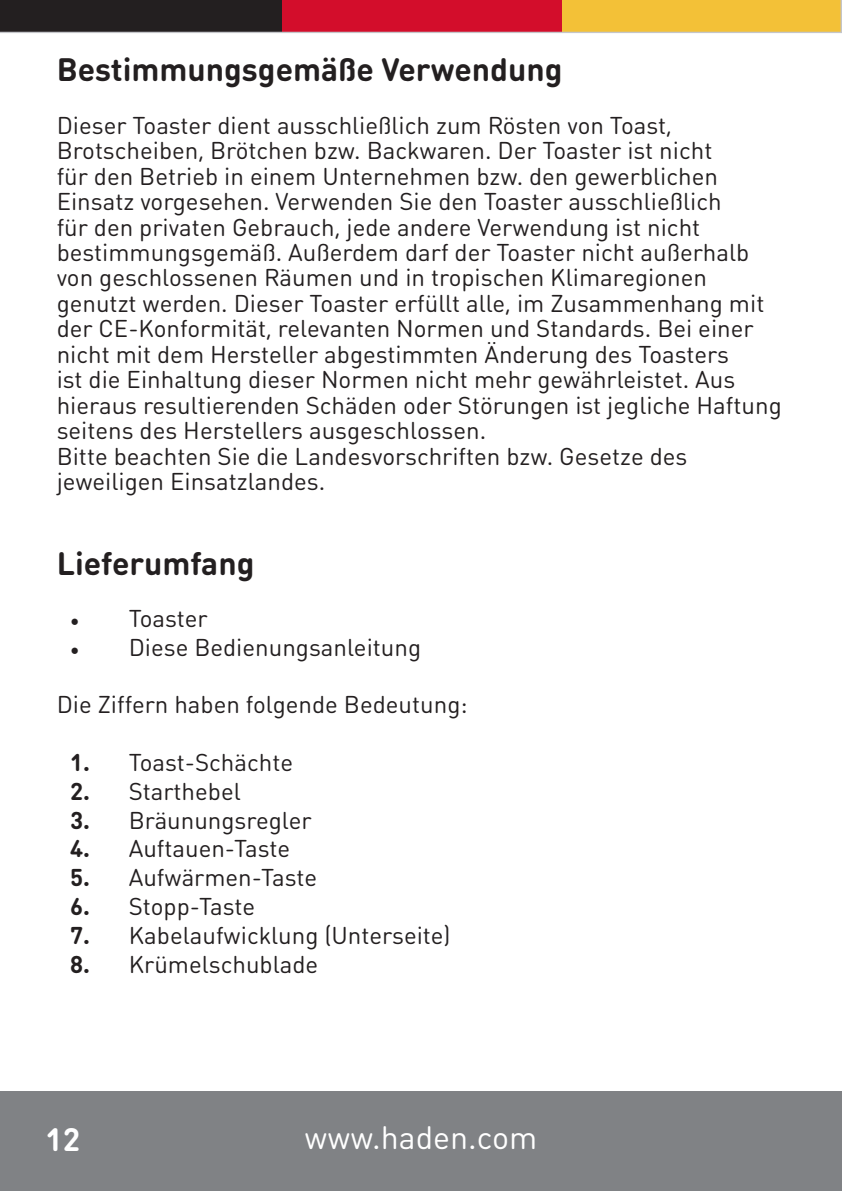
<style>
.page{position:relative;width:842px;height:1191px;background:#fff}
.page>*{position:absolute;margin:0;border:0;box-sizing:border-box;transform-origin:0 0}
.t1{font:700 32px "DIN Round Pro";color:#231f20}
.t2{font:32px "DIN Round Pro";color:#fff}
.t3{font:700 32px "DIN Round Pro";color:#fff}
.Paragraph_Style1{font:24px/25.4px "DIN Round Pro";color:#231f20}
.s1{font-family:"Minion Pro"}
.s2{font-weight:700}
</style>
<div class="page">
<svg style="left:0;top:0;width:842px;height:33px;background:#a35331"></svg>
<div style="left:0;top:1091px;width:842px;height:100px;background:#808285"></div>
<p class="t1" style="left:57px;top:47px;width:507px">Bestimmungsgemäße Verwendung</p>
<p class="Paragraph_Style1" style="left:57px;top:111px;width:727px">Dieser Toaster dient ausschließlich zum Rösten von Toast, Brotscheiben, Brötchen bzw. Backwaren. Der Toaster ist nicht<br>für den Betrieb in einem Unternehmen bzw. den gewerblichen Einsatz vorgesehen. Verwenden Sie den Toaster ausschließlich<br>für den privaten Gebrauch, jede andere Verwendung ist nicht bestimmungsgemäß. Außerdem darf der Toaster nicht außerhalb von geschlossenen Räumen und in tropischen Klimaregionen genutzt werden. Dieser Toaster erfüllt alle, im Zusammenhang mit der CE-Konformität, relevanten Normen und Standards. Bei einer nicht mit dem Hersteller abgestimmten Änderung des Toasters<br>ist die Einhaltung dieser Normen nicht mehr gewährleistet. Aus hieraus resultierenden Schäden oder Störungen ist jegliche Haftung seitens des Herstellers ausgeschlossen.</p>
<p class="Paragraph_Style1" style="left:57px;top:442px;width:632px">Bitte beachten Sie die Landesvorschriften bzw. Gesetze des jeweiligen Einsatzlandes.</p>
<p class="t1" style="left:57px;top:541px;width:199px">Lieferumfang</p>
<p class="Paragraph_Style1" style="left:70px;top:604px;width:139px"><span class="s1">•</span> Toaster</p>
<p class="Paragraph_Style1" style="left:70px;top:633px;width:353px"><span class="s1">•</span> Diese Bedienungsanleitung</p>
<p class="Paragraph_Style1" style="left:57px;top:691px;width:412px">Die Ziffern haben folgende Bedeutung:</p>
<p class="Paragraph_Style1" style="left:70px;top:748px;width:225px"><span class="s2">1.</span> Toast-Schächte</p>
<p class="Paragraph_Style1" style="left:70px;top:777px;width:172px"><span class="s2">2.</span> Starthebel</p>
<p class="Paragraph_Style1" style="left:70px;top:806px;width:243px"><span class="s2">3.</span> Bräunungsregler</p>
<p class="Paragraph_Style1" style="left:70px;top:835px;width:222px"><span class="s2">4.</span> Auftauen-Taste</p>
<p class="Paragraph_Style1" style="left:70px;top:864px;width:249px"><span class="s2">5.</span> Aufwärmen-Taste</p>
<p class="Paragraph_Style1" style="left:70px;top:892px;width:187px"><span class="s2">6.</span> Stopp-Taste</p>
<p class="Paragraph_Style1" style="left:70px;top:921px;width:382px"><span class="s2">7.</span> Kabelaufwicklung (Unterseite)</p>
<p class="Paragraph_Style1" style="left:70px;top:950px;width:250px"><span class="s2">8.</span> Krümelschublade</p>
<h1 class="t3" style="left:45px;top:1117px;width:36px">12</h1>
<h1 class="t2" style="left:304px;top:1116px;width:234px">www.haden.com</h1>
</div>
